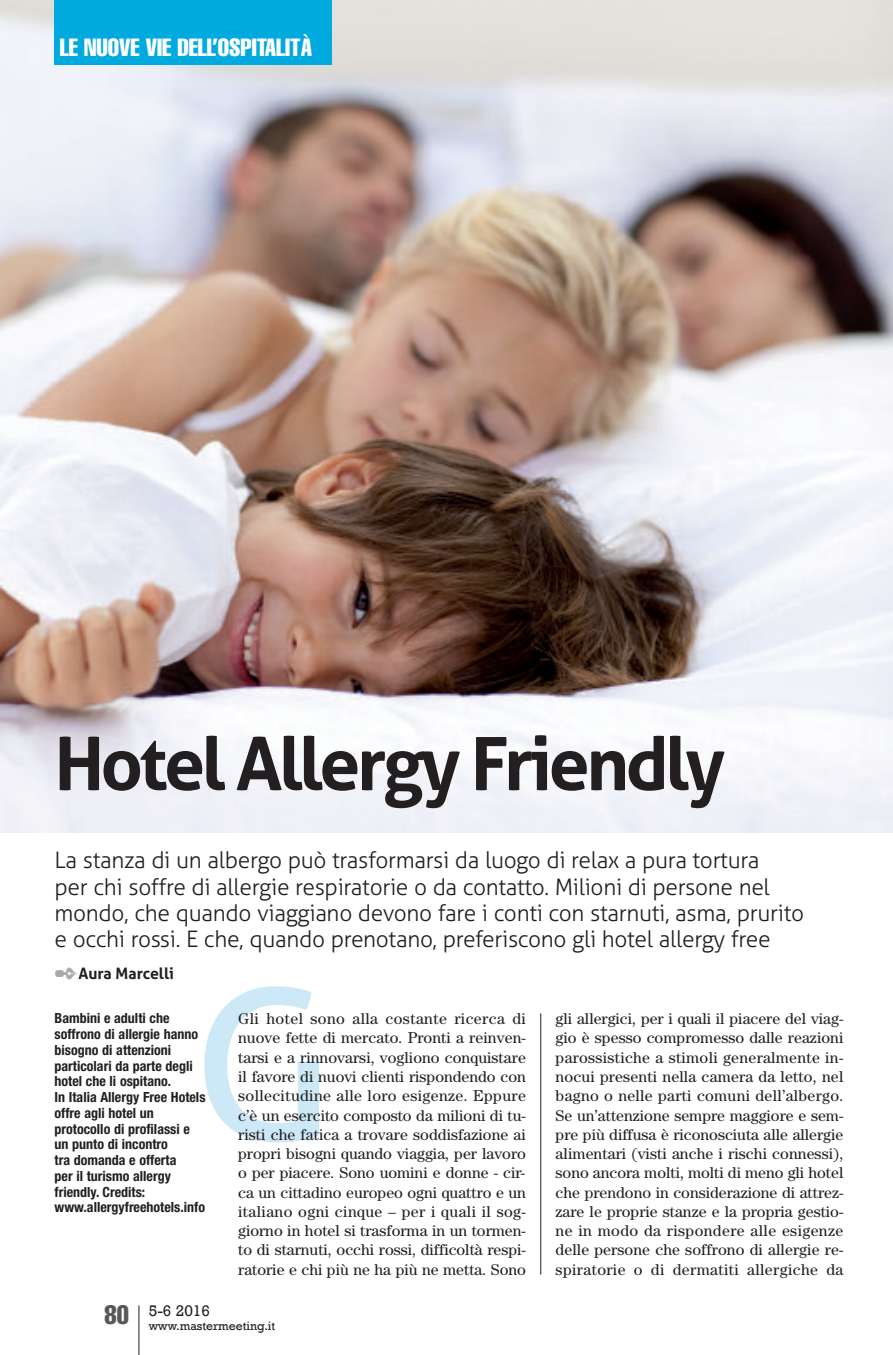
<style>
.page{position:relative;width:893px;height:1355px;background:#fff}
.page>*{position:absolute;margin:0;border:0;box-sizing:border-box;transform-origin:0 0}
.t1{font:700 73.5px "Aller";letter-spacing:-.05em;color:#231f20}
.t2{font:extra-condensed 24.5px "Helvetica";color:#fff}
.t3{font:300 22.75px/26.2px "Aller";letter-spacing:-.015em;color:#231f20}
.t4{font:15.75px/19.2px "Century";letter-spacing:.005em;color:#231f20;text-align:justify}
.t5{font:700 15.75px "Aller";color:#231f20}
.t6{font:15.75px "Rockwell";color:#231f20}
.t7{font:700 condensed 14px/15.8px "Helvetica Neue";color:#231f20}
.t8{font:12.25px "Rockwell";color:#231f20}
.s1{color:#a8a9ad}
</style>
<div class="page">
<img style="left:0;top:0;width:893px;height:832px">
<hr style="left:540px;top:1013px;width:1px;height:261px;background:#231f20">
<hr style="left:138px;top:1305px;width:1px;height:49px;background:#231f20">
<div style="left:55px;top:0;width:277px;height:64px;background:#00aade"></div>
<svg style="left:204px;top:986px;width:115px;height:156px"></svg>
<h2 class="t2" style="left:60px;top:39px;width:254px">LE NUOVE VIE DELL’OSPITALITÀ</h2>
<h1 class="t1" style="left:55px;top:721px;width:672px">Hotel Allergy Friendly</h1>
<p class="t3" style="left:55px;top:847px;width:751px">La stanza di un albergo può trasformarsi da luogo di relax a pura tortura<br>per chi soffre di allergie respiratorie o da contatto. Milioni di persone nel mondo, che quando viaggiano devono fare i conti con starnuti, asma, prurito e occhi rossi. E che, quando prenotano, preferiscono gli hotel allergy free</p>
<p class="t5" style="left:55px;top:963px;width:121px"><span class="s1">✒</span>Aura Marcelli</p>
<p class="t4" style="left:238px;top:1010px;width:289px">Gli hotel sono alla costante ricerca di nuove fette di mercato. Pronti a reinven&shy;tarsi e a rinnovarsi, vogliono conquistare il favore di nuovi clienti rispondendo con sollecitudine alle loro esigenze. Eppure c’è un esercito composto da milioni di tu&shy;risti che fatica a trovare soddisfazione ai propri bisogni quando viaggia, per lavoro o per piacere. Sono uomini e donne - cir&shy;ca un cittadino europeo ogni quattro e un italiano ogni cinque – per i quali il sog&shy;giorno in hotel si trasforma in un tormen&shy;to di starnuti, occhi rossi, difficoltà respi&shy;ratorie e chi più ne ha più ne metta. Sono</p>
<p class="t7" style="left:55px;top:1011px;width:152px">Bambini e adulti che soffrono di allergie hanno bisogno di attenzioni particolari da parte degli hotel che li ospitano.<br>In Italia Allergy Free Hotels offre agli hotel un protocollo di profilassi e un punto di incontro<br>tra domanda e offerta<br>per il turismo allergy friendly. Credits: www.allergyfreehotels.info</p>
<p class="t4" style="left:556px;top:1010px;width:289px">gli allergici, per i quali il piacere del viag&shy;gio è spesso compromesso dalle reazioni parossistiche a stimoli generalmente in&shy;nocui presenti nella camera da letto, nel bagno o nelle parti comuni dell’albergo.<br>Se un’attenzione sempre maggiore e sem&shy;pre più diffusa è riconosciuta alle allergie alimentari (visti anche i rischi connessi), sono ancora molti, molti di meno gli hotel che prendono in considerazione di attrez&shy;zare le proprie stanze e la propria gestio&shy;ne in modo da rispondere alle esigenze delle persone che soffrono di allergie re&shy;spiratorie o di dermatiti allergiche da</p>
<p class="t8" style="left:105px;top:1318px;width:172px"><sup>80</sup> www.mastermeeting.it</p>
<p class="t6" style="left:149px;top:1300px;width:63px">5-6 2016</p>
</div>
